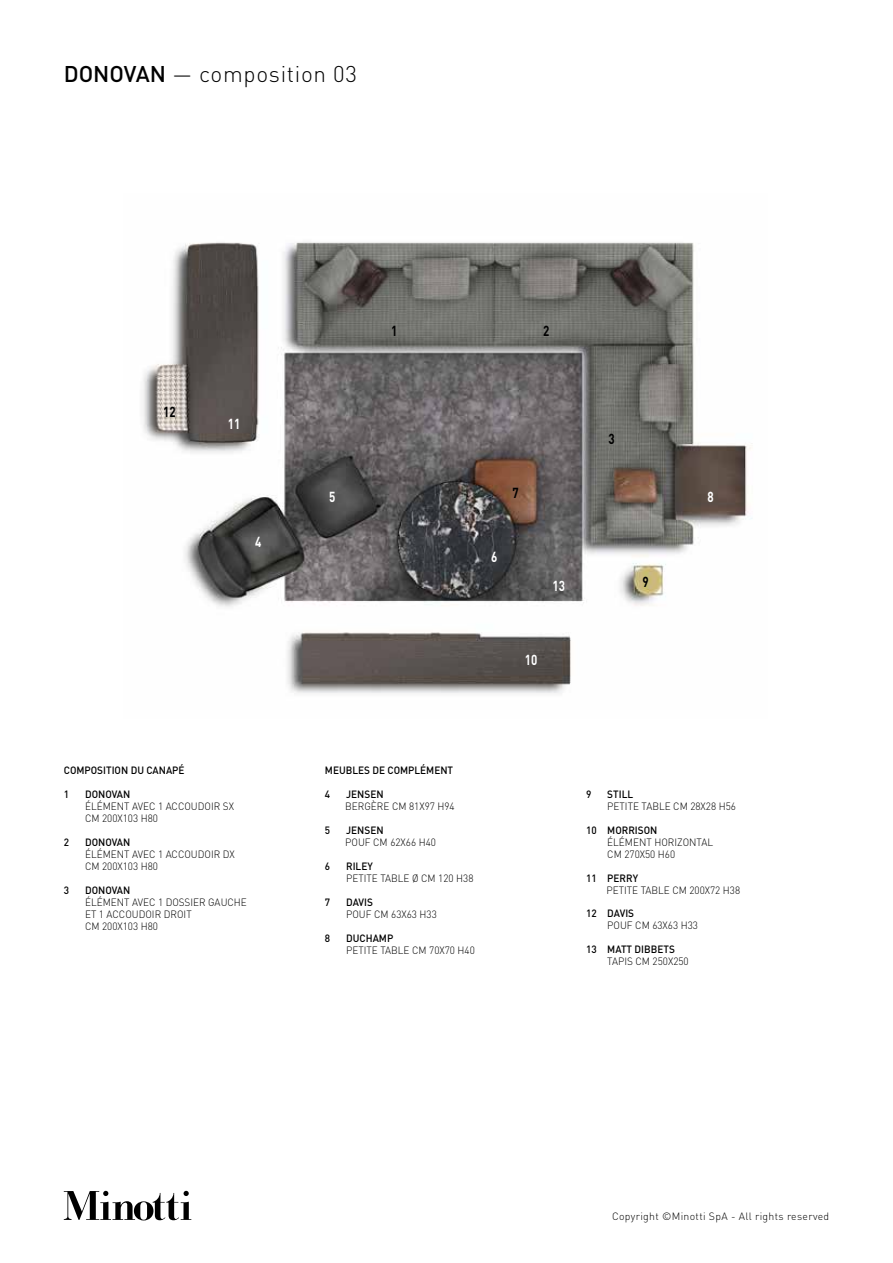
<style>
.page{position:relative;width:893px;height:1263px;background:#fff}
.page>*{position:absolute;margin:0;border:0;box-sizing:border-box;transform-origin:0 0}
.t1{font:300 22.5px "DIN";letter-spacing:.03em;color:#000}
.t2{font:700 14.4px "DIN";color:#fff;scale:.8 1}
.t3{font:700 14.4px "DIN";color:#000;scale:.8 1}
.t4{font:300 10.5px/12px "DIN";color:#000;scale:.95 1}
.t5{font:500 10.5px "DIN";color:#000;scale:.95 1}
.t6{font:300 10.5px "DIN";letter-spacing:.03em;color:#000}
.s1{font-weight:500}
</style>
<div class="page">
<svg style="left:64px;top:1191px;width:127px;height:29px"></svg>
<img style="left:143px;top:242px;width:609px;height:451px">
<h1 class="t1" style="left:64px;top:60px;width:295px"><span class="s1">DONOVAN</span> — composition 03</h1>
<h2 class="t3" style="left:163px;top:402px;width:17px">12</h2>
<h2 class="t2" style="left:228px;top:414px;width:17px">11</h2>
<h2 class="t2" style="left:255px;top:532px;width:9px">4</h2>
<p class="t5" style="left:64px;top:764px;width:129px">COMPOSITION DU CANAPÉ</p>
<p class="t5" style="left:64px;top:787px;width:7px">1</p>
<p class="t5" style="left:85px;top:787px;width:49px">DONOVAN</p>
<p class="t4" style="left:85px;top:800px;width:158px">ÉLÉMENT AVEC 1 ACCOUDOIR SX<br>CM 200X103 H80</p>
<p class="t5" style="left:64px;top:835px;width:7px">2</p>
<p class="t5" style="left:85px;top:835px;width:49px">DONOVAN</p>
<p class="t4" style="left:85px;top:848px;width:159px">ÉLÉMENT AVEC 1 ACCOUDOIR DX<br>CM 200X103 H80</p>
<p class="t5" style="left:64px;top:883px;width:7px">3</p>
<p class="t5" style="left:85px;top:883px;width:49px">DONOVAN</p>
<p class="t4" style="left:85px;top:896px;width:172px">ÉLÉMENT AVEC 1 DOSSIER GAUCHE<br>ET 1 ACCOUDOIR DROIT<br>CM 200X103 H80</p>
<h2 class="t2" style="left:329px;top:488px;width:9px">5</h2>
<h2 class="t3" style="left:391px;top:321px;width:9px">1</h2>
<h2 class="t3" style="left:543px;top:321px;width:9px">2</h2>
<h2 class="t3" style="left:512px;top:483px;width:9px">7</h2>
<h2 class="t2" style="left:491px;top:547px;width:9px">6</h2>
<h2 class="t2" style="left:552px;top:577px;width:17px">13</h2>
<h2 class="t2" style="left:525px;top:650px;width:17px">10</h2>
<h2 class="t3" style="left:608px;top:429px;width:9px">3</h2>
<h2 class="t3" style="left:642px;top:572px;width:9px">9</h2>
<h2 class="t2" style="left:708px;top:488px;width:9px">8</h2>
<p class="t5" style="left:325px;top:764px;width:137px">MEUBLES DE COMPLÉMENT</p>
<p class="t5" style="left:325px;top:787px;width:7px">4</p>
<p class="t5" style="left:346px;top:787px;width:41px">JENSEN</p>
<p class="t4" style="left:345px;top:800px;width:117px">BERGÈRE CM 81X97 H94</p>
<p class="t5" style="left:325px;top:823px;width:7px">5</p>
<p class="t5" style="left:346px;top:823px;width:41px">JENSEN</p>
<p class="t4" style="left:345px;top:836px;width:97px">POUF CM 62X66 H40</p>
<p class="t5" style="left:325px;top:859px;width:7px">6</p>
<p class="t5" style="left:346px;top:859px;width:30px">RILEY</p>
<p class="t4" style="left:346px;top:872px;width:135px">PETITE TABLE Ø CM 120 H38</p>
<p class="t5" style="left:325px;top:895px;width:7px">7</p>
<p class="t5" style="left:346px;top:895px;width:30px">DAVIS</p>
<p class="t4" style="left:346px;top:908px;width:97px">POUF CM 63X63 H33</p>
<p class="t5" style="left:325px;top:931px;width:7px">8</p>
<p class="t5" style="left:346px;top:931px;width:51px">DUCHAMP</p>
<p class="t4" style="left:346px;top:944px;width:137px">PETITE TABLE CM 70X70 H40</p>
<p class="t5" style="left:586px;top:787px;width:7px">9</p>
<p class="t5" style="left:607px;top:787px;width:29px">STILL</p>
<p class="t4" style="left:607px;top:800px;width:137px">PETITE TABLE CM 28X28 H56</p>
<p class="t5" style="left:586px;top:823px;width:77px">10 MORRISON</p>
<p class="t4" style="left:607px;top:836px;width:113px">ÉLÉMENT HORIZONTAL<br>CM 270X50 H60</p>
<p class="t5" style="left:586px;top:871px;width:56px">11 PERRY</p>
<p class="t4" style="left:606px;top:884px;width:142px">PETITE TABLE CM 200X72 H38</p>
<p class="t5" style="left:586px;top:907px;width:52px">12 DAVIS</p>
<p class="t4" style="left:607px;top:919px;width:97px">POUF CM 63X63 H33</p>
<p class="t5" style="left:586px;top:943px;width:95px">13 MATT DIBBETS</p>
<p class="t4" style="left:607px;top:955px;width:87px">TAPIS CM 250X250</p>
<p class="t6" style="left:612px;top:1210px;width:219px">Copyright ©Minotti SpA - All rights reserved</p>
</div>
